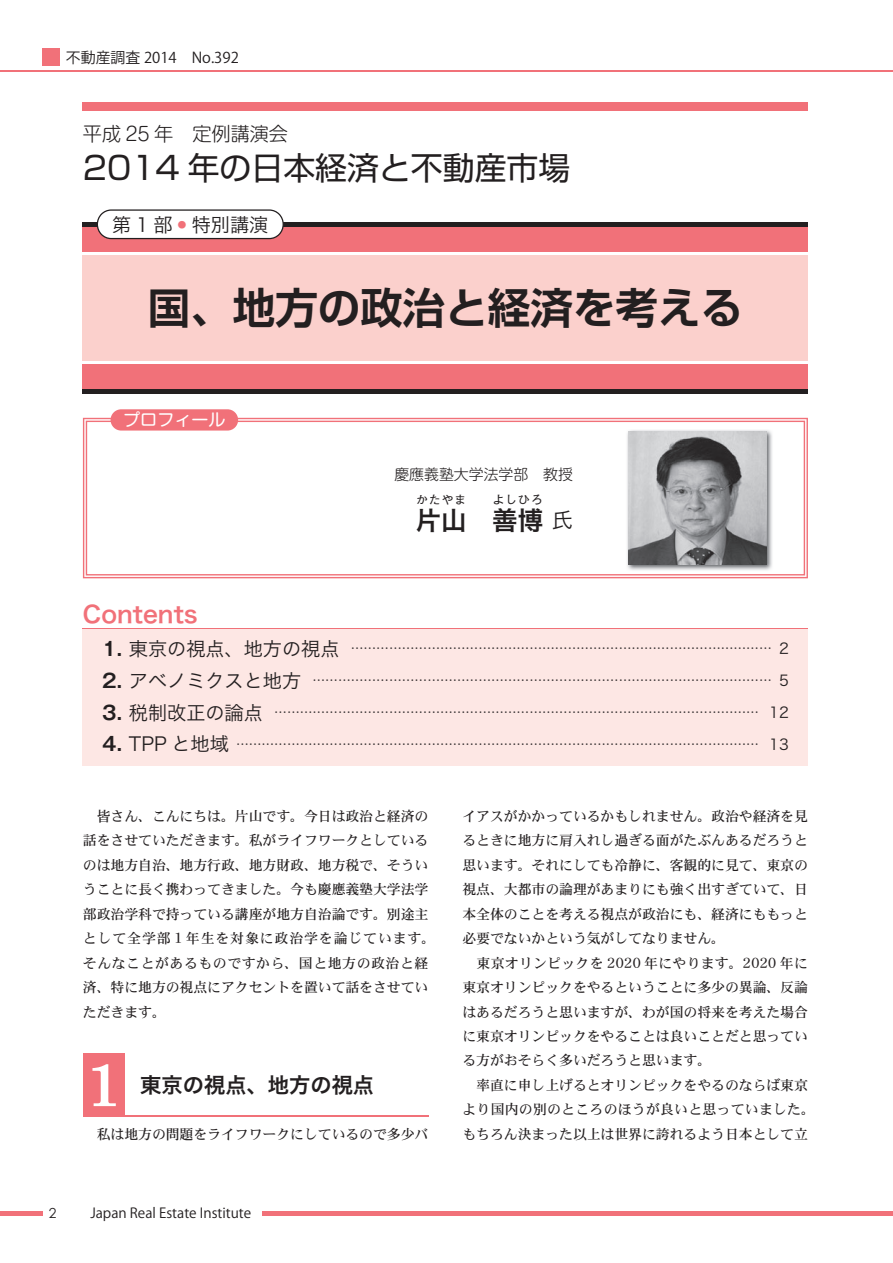
<style>
.page{position:relative;width:893px;height:1263px;background:#fff}
.page>*{position:absolute;margin:0;border:0;box-sizing:border-box;transform-origin:0 0}
.t1{font:700 61.65px "Century Schoolbook";color:#fff;scale:.95 1}
.t2{font:700 42.45px "Shin Go Pro De";color:#231f20}
.t3{font:31.95px "Shin Go Pro";color:#231f20}
.t4{font:25.5px "Hira Kaku Pro W6";color:#231f20}
.t5{font:23.4px "Hira Kaku Pro W6";color:#f17179}
.t6{font:21.3px "Hira Kaku Pro W6";color:#231f20}
.t7{font:21.3px "Hira Kaku Pro W3";color:#231f20}
.t8{font:300 19.2px "Shin M Go Pro";color:#231f20}
.t9{font:19.2px "Hira Kaku Pro W3";color:#231f20}
.t10{font:16.95px "Shin M Go Pro";color:#fff}
.t11{font:14.85px "Koz Go Pro";color:#231f20}
.t12{font:300 14.85px "Shin M Go Pro";color:#231f20}
.t13{font:13.8px/24.5px "DFHS Mincho W5 WINP RKSJ H";color:#231f20}
.t14{font:13.8px "Koz Go Pro";color:#231f20}
.t15{font:13.8px "Century Gothic";color:#231f20}
.t16{font:12.75px "Hira Kaku Pro W3";color:#231f20}
.t17{font:300 11.7px "Shin Go Pro";letter-spacing:.09em;color:#231f20}
.s1{color:#f17179}
.s2{font-family:"Gothic MB101 Pro De";font-weight:700;font-size:19.2px}
.s3{font-size:19.2px}
.s4{font-size:14.85px}
</style>
<div class="page">
<hr style="left:0;top:1211px;width:43px;height:4px;background:#f17179">
<hr style="left:262px;top:1211px;width:631px;height:4px;background:#f17179">
<div style="left:83px;top:1053px;width:41px;height:63px;background:#f17179"></div>
<hr style="left:83px;top:1115px;width:345px;height:1px;background:#f17179">
<hr style="left:0;top:70px;width:893px;height:1px;background:#f17179">
<div style="left:43px;top:49px;width:17px;height:17px;background:#f17179"></div>
<svg style="left:83px;top:418px;width:725px;height:160px;background:#f7b3b8"></svg>
<svg style="left:86px;top:421px;width:719px;height:154px"></svg>
<div style="left:111px;top:409px;width:127px;height:22px;background:#f17179;border-radius:11px"></div>
<div style="left:83px;top:222px;width:725px;height:171px;background:#f17179"></div>
<div style="left:83px;top:252px;width:725px;height:112px;background:#fbd0cc"></div>
<img style="left:626px;top:429px;width:147px;height:142px">
<img style="left:628px;top:432px;width:138px;height:132px">
<hr style="left:83px;top:628px;width:725px;height:2px;background:#f17179">
<div style="left:83px;top:629px;width:725px;height:41px;background:#fde7e4"></div>
<div style="left:83px;top:661px;width:725px;height:41px;background:#fde7e4"></div>
<div style="left:83px;top:693px;width:725px;height:40px;background:#fde7e4"></div>
<div style="left:83px;top:725px;width:725px;height:40px;background:#fde7e4"></div>
<hr style="left:83px;top:361px;width:725px;height:3px;background:#fff">
<hr style="left:83px;top:252px;width:725px;height:2px;background:#fff">
<hr style="left:83px;top:389px;width:725px;height:4px;background:#231f20">
<hr style="left:83px;top:222px;width:725px;height:4px;background:#231f20">
<div style="left:83px;top:102px;width:725px;height:9px;background:#f17179"></div>
<svg style="left:97px;top:209px;width:187px;height:30px"></svg>
<p class="t11" style="left:66px;top:48px;width:174px">不動産調査 2014　No.392</p>
<h3 class="t8" style="left:83px;top:119px;width:207px">平成 25 年　定例講演会</h3>
<h3 class="t3" style="left:83px;top:142px;width:489px">2014 年の日本経済と不動産市場</h3>
<h3 class="t9" style="left:112px;top:207px;width:158px">第 1 部<span class="s1">•</span>特別講演</h3>
<h2 class="t2" style="left:148px;top:273px;width:597px">国、地方の政治と経済を考える</h2>
<p class="t10" style="left:123px;top:406px;width:104px">プロフィール</p>
<p class="t12" style="left:394px;top:462px;width:180px">慶應義塾大学法学部　教授</p>
<h3 class="t4" style="left:416px;top:497px;width:53px">片山</h3>
<p class="t17" style="left:493px;top:489px;width:51px">よしひろ</p>
<p class="t17" style="left:416px;top:489px;width:51px">かたやま</p>
<h3 class="t4" style="left:492px;top:497px;width:53px">善博</h3>
<h3 class="t7" style="left:552px;top:501px;width:23px">氏</h3>
<h3 class="t5" style="left:83px;top:593px;width:116px">Contents</h3>
<p class="t16" style="left:102px;top:637px;width:688px"><span class="s2">1.</span> <span class="s3">東京の視点、地方の視点</span> ……………………………………………………………………………………… <span class="s4">2</span></p>
<p class="t16" style="left:102px;top:669px;width:688px"><span class="s2">2.</span> <span class="s3">アベノミクスと地方</span> ……………………………………………………………………………………………… <span class="s4">5</span></p>
<p class="t16" style="left:102px;top:701px;width:688px"><span class="s2">3.</span> <span class="s3">税制改正の論点</span> …………………………………………………………………………………………………… <span class="s4">12</span></p>
<p class="t16" style="left:102px;top:733px;width:688px"><span class="s2">4.</span> <span class="s3">TPP と地域</span> …………………………………………………………………………………………………………… <span class="s4">13</span></p>
<p class="t13" style="left:83px;top:804px;width:354px">　皆さん、こんにちは。片山です。今日は政治と経済の話をさせていただきます。私がライフワークとしているのは地方自治、地方行政、地方財政、地方税で、そういうことに長く携わってきました。今も慶應義塾大学法学部政治学科で持っている講座が地方自治論です。別途主として全学部 1 年生を対象に政治学を論じています。そんなことがあるものですから、国と地方の政治と経済、特に地方の視点にアクセントを置いて話をさせていただきます。</p>
<h1 class="t1" style="left:87px;top:1036px;width:37px">1</h1>
<h3 class="t6" style="left:140px;top:1066px;width:235px">東京の視点、地方の視点</h3>
<p class="t13" style="left:83px;top:1121px;width:347px">　私は地方の問題をライフワークにしているので多少バ</p>
<p class="t15" style="left:49px;top:1203px;width:9px">2</p>
<p class="t14" style="left:90px;top:1204px;width:162px">Japan Real Estate Institute</p>
<p class="t13" style="left:462px;top:804px;width:354px">イアスがかかっているかもしれません。政治や経済を見るときに地方に肩入れし過ぎる面がたぶんあるだろうと思います。それにしても冷静に、客観的に見て、東京の視点、大都市の論理があまりにも強く出すぎていて、日本全体のことを考える視点が政治にも、経済にももっと必要でないかという気がしてなりません。<br>　東京オリンピックを 2020 年にやります。2020 年に東京オリンピックをやるということに多少の異論、反論はあるだろうと思いますが、わが国の将来を考えた場合に東京オリンピックをやることは良いことだと思っている方がおそらく多いだろうと思います。<br>　率直に申し上げるとオリンピックをやるのならば東京より国内の別のところのほうが良いと思っていました。もちろん決まった以上は世界に誇れるよう日本として立</p>
</div>
